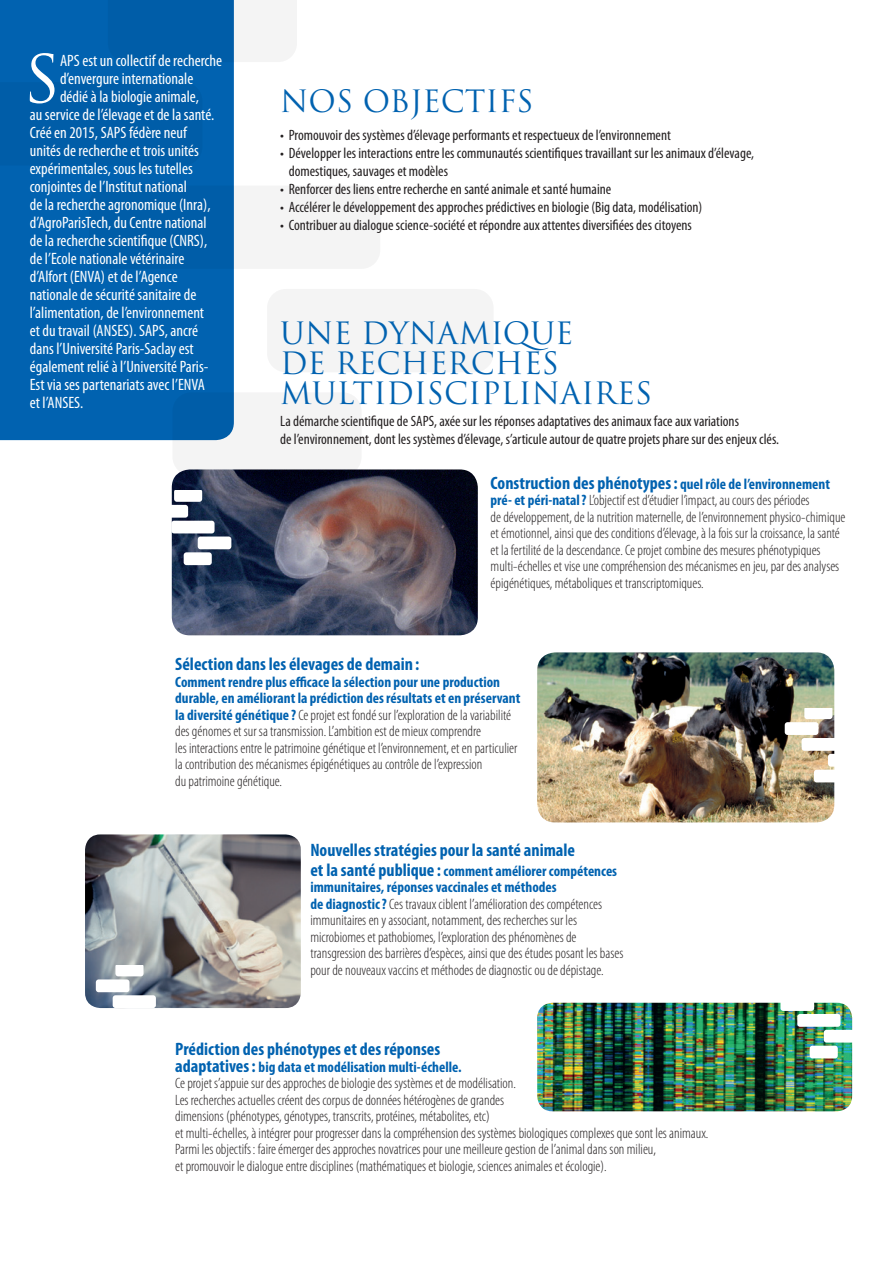
<style>
.page{position:relative;width:893px;height:1263px;background:#fff}
.page>*{position:absolute;margin:0;border:0;box-sizing:border-box;transform-origin:0 0}
.t1{font:64.35px "Trajan";color:#fff}
.t2{font:30px/30px "Trajan";color:#0162b0}
.t3{font:700 condensed 18px "Myriad Pro";color:#0162b0}
.t4{font:condensed 16.5px "Myriad Pro";color:#fff}
.t5{font:300 condensed 15px/16.5px "Myriad Pro";color:#231f20}
.t6{font:condensed 15px/18px "Myriad Pro";color:#231f20}
.s1{font-size:15px}
.s2{font-weight:700;color:#0162b0}
.s3{font-weight:700;font-size:18px;color:#0162b0}
</style>
<div class="page">
<div style="left:89px;top:185px;width:291px;height:84px;background:#f4f4f4;border-radius:19px"></div>
<div style="left:267px;top:289px;width:227px;height:83px;background:#f4f4f4;border-radius:19px"></div>
<div style="left:234px;top:0;width:63px;height:62px;background:#f4f4f4"></div>
<div style="left:172px;top:392px;width:190px;height:84px;background:#f4f4f4;border-radius:19px"></div>
<img style="left:172px;top:469px;width:306px;height:166px">
<img style="left:537px;top:652px;width:297px;height:170px">
<img style="left:85px;top:834px;width:216px;height:174px">
<img style="left:537px;top:1003px;width:315px;height:108px">
<div style="left:0;top:0;width:234px;height:440px;background:#0162b0"></div>
<div style="left:171px;top:521px;width:44px;height:12px;background:#fff;border-radius:3px"></div>
<div style="left:154px;top:505px;width:34px;height:13px;background:#fff;border-radius:3px"></div>
<div style="left:198px;top:536px;width:33px;height:13px;background:#fff;border-radius:3px"></div>
<svg style="left:174px;top:491px;width:28px;height:11px"></svg>
<div style="left:184px;top:552px;width:28px;height:13px;background:#fff;border-radius:3px"></div>
<div style="left:113px;top:995px;width:43px;height:13px;background:#fff;border-radius:3px"></div>
<div style="left:96px;top:979px;width:33px;height:13px;background:#fff;border-radius:3px"></div>
<svg style="left:115px;top:965px;width:29px;height:11px"></svg>
<div style="left:797px;top:1014px;width:43px;height:13px;background:#fff;border-radius:3px"></div>
<div style="left:780px;top:998px;width:34px;height:13px;background:#fff;border-radius:3px"></div>
<div style="left:824px;top:1030px;width:33px;height:12px;background:#fff;border-radius:3px"></div>
<div style="left:810px;top:1046px;width:28px;height:12px;background:#fff;border-radius:3px"></div>
<div style="left:801px;top:738px;width:44px;height:13px;background:#fff;border-radius:3px"></div>
<div style="left:785px;top:722px;width:33px;height:13px;background:#fff;border-radius:3px"></div>
<div style="left:828px;top:754px;width:34px;height:13px;background:#fff;border-radius:3px"></div>
<svg style="left:804px;top:708px;width:28px;height:11px"></svg>
<div style="left:814px;top:770px;width:28px;height:12px;background:#fff;border-radius:3px"></div>
<h1 class="t1" style="left:23px;top:40px;width:38px">S</h1>
<p class="t4" style="left:60px;top:52px;width:164px">APS est un collectif de recherche</p>
<p class="t4" style="left:60px;top:70px;width:135px">d’envergure internationale</p>
<p class="t4" style="left:60px;top:88px;width:140px">dédié à la biologie animale,</p>
<p class="t4" style="left:30px;top:106px;width:186px">au service de l’élevage et de la santé.</p>
<p class="t4" style="left:30px;top:124px;width:159px">Créé en 2015, SAPS fédère neuf</p>
<p class="t4" style="left:30px;top:142px;width:171px">unités de recherche et trois unités</p>
<p class="t4" style="left:30px;top:160px;width:165px">expérimentales, sous les tutelles</p>
<p class="t4" style="left:30px;top:178px;width:159px">conjointes de l’Institut national</p>
<p class="t4" style="left:30px;top:196px;width:182px">de la recherche agronomique (Inra),</p>
<p class="t4" style="left:30px;top:214px;width:178px">d’AgroParisTech, du Centre national</p>
<p class="t4" style="left:30px;top:232px;width:179px">de la recherche scientifique (CNRS),</p>
<p class="t4" style="left:30px;top:250px;width:156px">de l’Ecole nationale vétérinaire</p>
<p class="t4" style="left:30px;top:268px;width:150px">d’Alfort (ENVA) et de l’Agence</p>
<p class="t4" style="left:30px;top:286px;width:168px">nationale de sécurité sanitaire de</p>
<p class="t4" style="left:30px;top:304px;width:176px">l’alimentation, de l’environnement</p>
<p class="t4" style="left:30px;top:322px;width:170px">et du travail (ANSES). SAPS, ancré</p>
<p class="t4" style="left:30px;top:340px;width:166px">dans l’Université Paris-Saclay est</p>
<p class="t4" style="left:30px;top:358px;width:180px">également relié à l’Université Paris-</p>
<p class="t4" style="left:30px;top:376px;width:177px">Est via ses partenariats avec l’ENVA</p>
<p class="t4" style="left:30px;top:394px;width:55px">et l’ANSES.</p>
<h2 class="t2" style="left:280px;top:86px;width:255px">NOS OBJECTIFS</h2>
<p class="t6" style="left:280px;top:126px;width:392px">• Promouvoir des systèmes d’élevage performants et respectueux de l’environnement</p>
<p class="t6" style="left:289px;top:144px;width:467px;text-indent:-9px">• Développer les interactions entre les communautés scientifiques travaillant sur les animaux d’élevage, domestiques, sauvages et modèles</p>
<p class="t6" style="left:280px;top:180px;width:333px">• Renforcer des liens entre recherche en santé animale et santé humaine</p>
<p class="t6" style="left:280px;top:198px;width:424px">• Accélérer le développement des approches prédictives en biologie (Big data, modélisation)</p>
<p class="t6" style="left:280px;top:216px;width:413px">• Contribuer au dialogue science-société et répondre aux attentes diversifiées des citoyens</p>
<h2 class="t2" style="left:280px;top:318px;width:374px">UNE DYNAMIQUE<br>DE RECHERCHES<br>MULTIDISCIPLINAIRES</h2>
<p class="t6" style="left:280px;top:412px;width:500px">La démarche scientifique de SAPS, axée sur les réponses adaptatives des animaux face aux variations<br>de l’environnement, dont les systèmes d’élevage, s’articule autour de quatre projets phare sur des enjeux clés.</p>
<p class="t3" style="left:491px;top:473px;width:341px">Construction des phénotypes: <span class="s1">quel rôle de l’environnement</span></p>
<p class="t5" style="left:491px;top:492px;width:356px"><span class="s2">pré- et péri-natal?</span> L’objectif est d’étudier l’impact, au cours des périodes<br>de développement, de la nutrition maternelle, de l’environnement physico-chimique et émotionnel, ainsi que des conditions d’élevage, à la fois sur la croissance, la santé et la fertilité de la descendance. Ce projet combine des mesures phénotypiques multi-échelles et vise une compréhension des mécanismes en jeu, par des analyses épigénétiques, métaboliques et transcriptomiques.</p>
<p class="t3" style="left:175px;top:654px;width:246px">Sélection dans les élevages de demain :</p>
<p class="t5" style="left:175px;top:674px;width:347px"><span class="s2">Comment rendre plus efficace la sélection pour une production durable, en améliorant la prédiction des résultats et en préservant la diversité génétique ?</span> Ce projet est fondé sur l’exploration de la variabilité des génomes et sur sa transmission. L’ambition est de mieux comprendre<br>les interactions entre le patrimoine génétique et l’environnement, et en particulier la contribution des mécanismes épigénétiques au contrôle de l’expression<br>du patrimoine génétique.</p>
<p class="t3" style="left:310px;top:840px;width:266px">Nouvelles stratégies pour la santé animale</p>
<p class="t5" style="left:310px;top:863px;width:314px"><span class="s3">et la santé publique :</span> <span class="s2">comment améliorer compétences immunitaires, réponses vaccinales et méthodes<br>de diagnostic?</span> Ces travaux ciblent l’amélioration des compétences immunitaires en y associant, notamment, des recherches sur les microbiomes et pathobiomes, l’exploration des phénomènes de transgression des barrières d’espèces, ainsi que des études posant les bases pour de nouveaux vaccins et méthodes de diagnostic ou de dépistage.</p>
<p class="t3" style="left:175px;top:1039px;width:267px">Prédiction des phénotypes et des réponses</p>
<p class="t5" style="left:175px;top:1059px;width:535px"><span class="s3">adaptatives:</span> <span class="s2">big data et modélisation multi-échelle.<br></span>Ce projet s’appuie sur des approches de biologie des systèmes et de modélisation.<br>Les recherches actuelles créent des corpus de données hétérogènes de grandes<br>dimensions (phénotypes, génotypes, transcrits, protéines, métabolites, etc)<br>et multi-échelles, à intégrer pour progresser dans la compréhension des systèmes biologiques complexes que sont les animaux.<br>Parmi les objectifs: faire émerger des approches novatrices pour une meilleure gestion de l’animal dans son milieu,<br>et promouvoir le dialogue entre disciplines (mathématiques et biologie, sciences animales et écologie).</p>
</div>
